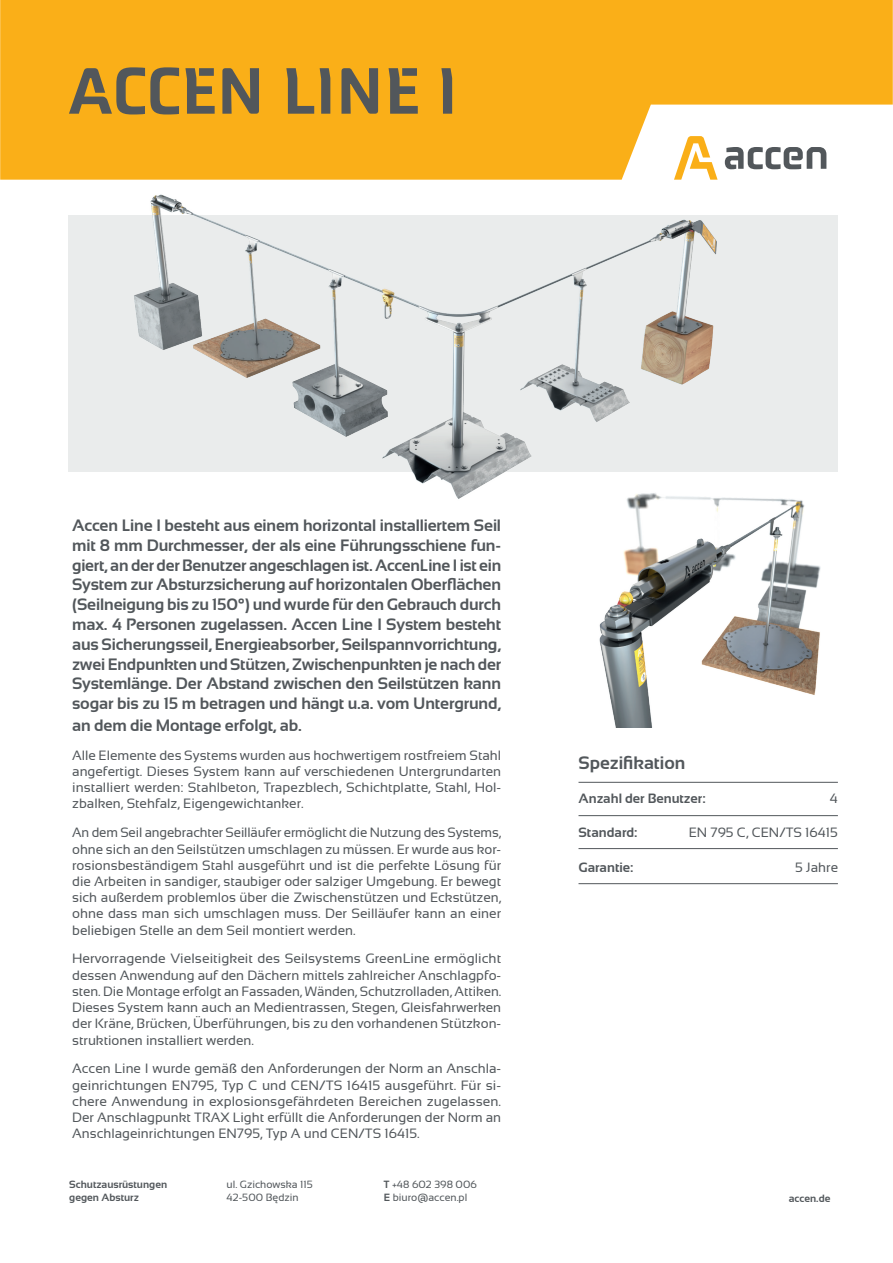
<style>
.page{position:relative;width:893px;height:1263px;background:#fff}
.page>*{position:absolute;margin:0;border:0;box-sizing:border-box;transform-origin:0 0}
.t1{font:67.5px "Accen";color:#52575b}
.t2{font:700 18px "Sansation";color:#52575b}
.t3{font:700 16.5px/19.8px "Sansation";letter-spacing:-.01em;color:#52575b;text-align:justify}
.t4{font:13.5px/16.2px "Sansation";color:#52575b;text-align:justify}
.t5{font:700 13.5px "Sansation";color:#52575b}
.t6{font:10.5px/13.2px "Sansation";color:#52575b}
.t7{font:700 10.5px/12.6px "Sansation";color:#52575b}
.s1{font-weight:700}
</style>
<div class="page">
<svg style="left:0;top:0;width:893px;height:180px;fill:#faaf18"></svg>
<div style="left:68px;top:215px;width:770px;height:257px;background:#eaecec"></div>
<hr style="left:578px;top:782px;width:260px;height:1px;background:#52575b">
<hr style="left:578px;top:815px;width:260px;height:1px;background:#52575b">
<hr style="left:578px;top:848px;width:260px;height:1px;background:#52575b">
<hr style="left:578px;top:883px;width:260px;height:1px;background:#52575b">
<img style="left:112px;top:5px;width:638px;height:494px">
<img style="left:577px;top:466px;width:244px;height:261px">
<h1 class="t1" style="left:68px;top:52px;width:391px">ACCEN LINE I</h1>
<p class="t3" style="left:72px;top:515px;width:431px">Accen Line I besteht aus einem horizontal installiertem Seil mit 8 mm Durchmesser, der als eine Führungsschiene fun&shy;giert, an der der Benutzer angeschlagen ist. AccenLine I ist ein System zur Absturzsicherung auf horizontalen Oberflächen (Seilneigung bis zu 150°) und wurde für den Gebrauch durch max. 4 Personen zugelassen. Accen Line I System besteht aus Sicherungsseil, Energieabsorber, Seilspannvorrichtung, zwei Endpunkten und Stützen, Zwischenpunkten je nach der Systemlänge. Der Abstand zwischen den Seilstützen kann sogar bis zu 15 m betragen und hängt u.a. vom Untergrund,</p>
<p class="t3" style="left:72px;top:715px;width:231px">an dem die Montage erfolgt, ab.</p>
<p class="t4" style="left:72px;top:747px;width:431px">Alle Elemente des Systems wurden aus hochwertigem rostfreiem Stahl angefertigt. Dieses System kann auf verschiedenen Untergrundarten installiert werden: Stahlbeton, Trapezblech, Schichtplatte, Stahl, Hol&shy;zbalken, Stehfalz, Eigengewichtanker.</p>
<p class="t4" style="left:72px;top:824px;width:431px">An dem Seil angebrachter Seilläufer ermöglicht die Nutzung des Systems, ohne sich an den Seilstützen umschlagen zu müssen. Er wurde aus kor&shy;rosionsbeständigem Stahl ausgeführt und ist die perfekte Lösung für die Arbeiten in sandiger, staubiger oder salziger Umgebung. Er bewegt sich außerdem problemlos über die Zwischenstützen und Eckstützen, ohne dass man sich umschlagen muss. Der Seilläufer kann an einer beliebigen Stelle an dem Seil montiert werden.</p>
<p class="t4" style="left:72px;top:951px;width:431px">Hervorragende Vielseitigkeit des Seilsystems GreenLine ermöglicht dessen Anwendung auf den Dächern mittels zahlreicher Anschlagpfo&shy;sten. Die Montage erfolgt an Fassaden, Wänden, Schutzrolladen, Attiken.<br>Dieses System kann auch an Medientrassen, Stegen, Gleisfahrwerken der Kräne, Brücken, Überführungen, bis zu den vorhandenen Stützkon&shy;struktionen installiert werden.</p>
<p class="t4" style="left:72px;top:1061px;width:431px">Accen Line I wurde gemäß den Anforderungen der Norm an Anschla&shy;geinrichtungen EN795, Typ C und CEN/TS 16415 ausgeführt. Für si&shy;chere Anwendung in explosionsgefährdeten Bereichen zugelassen.<br>Der Anschlagpunkt TRAX Light erfüllt die Anforderungen der Norm an Anschlageinrichtungen EN795, Typ A und CEN/TS 16415.</p>
<p class="t7" style="left:69px;top:1178px;width:99px">Schutzausrüstungen gegen Absturz</p>
<p class="t6" style="left:227px;top:1178px;width:88px">ul. Gzichowska 115<br>42-500 Będzin</p>
<p class="t6" style="left:384px;top:1178px;width:95px"><span class="s1">T</span> +48 602 398 006<br><span class="s1">E</span> biuro@accen.pl</p>
<h2 class="t2" style="left:578px;top:752px;width:108px">Spezifikation</h2>
<p class="t5" style="left:578px;top:791px;width:129px">Anzahl der Benutzer:</p>
<p class="t4" style="left:830px;top:790px;width:10px">4</p>
<p class="t5" style="left:578px;top:825px;width:60px">Standard:</p>
<p class="t4" style="left:689px;top:824px;width:151px">EN 795 C, CEN/TS 16415</p>
<p class="t5" style="left:578px;top:859px;width:56px">Garantie:</p>
<p class="t4" style="left:795px;top:859px;width:44px">5 Jahre</p>
<p class="t7" style="left:789px;top:1192px;width:43px">accen.de</p>
</div>
